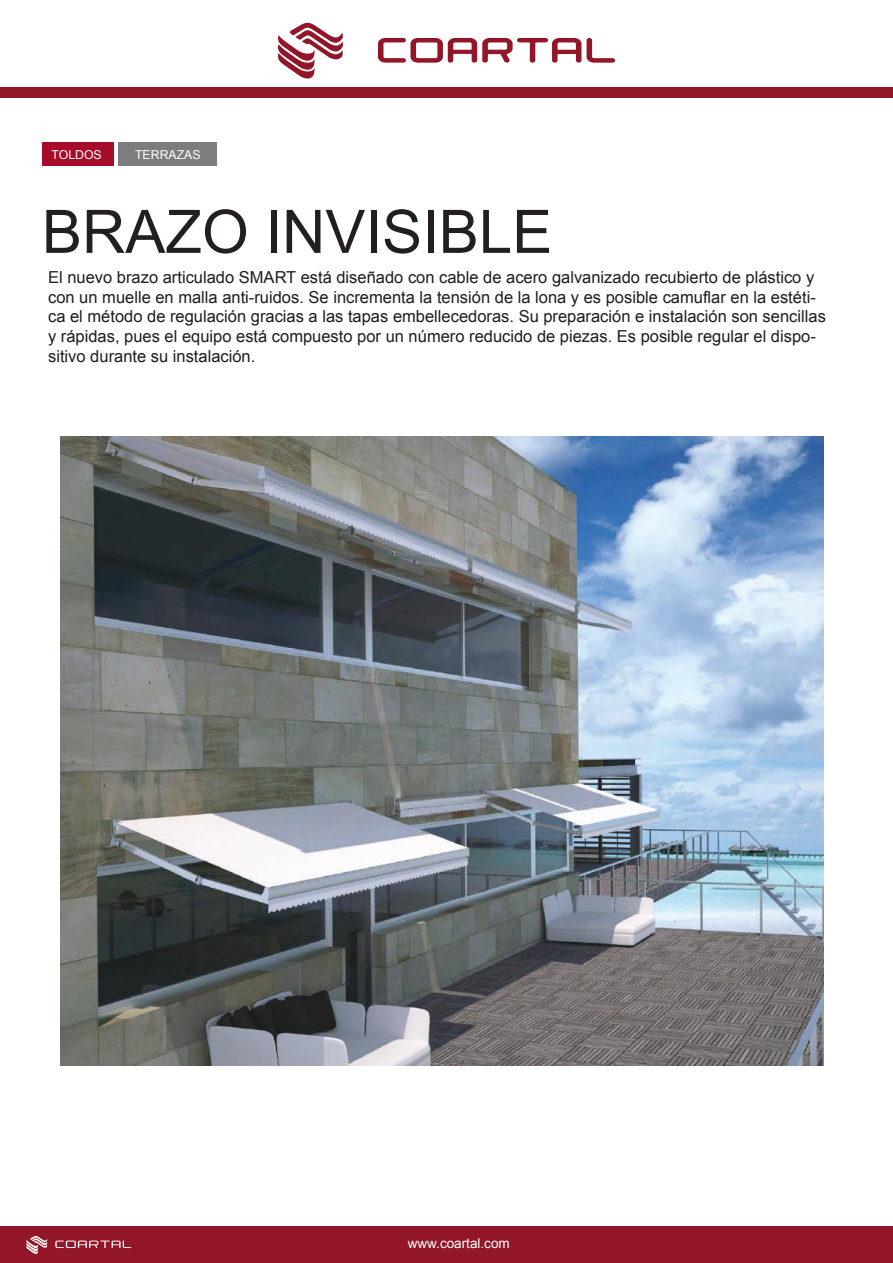
<style>
.page{position:relative;width:893px;height:1263px;background:#fff}
.page>*{position:absolute;margin:0;border:0;box-sizing:border-box;transform-origin:0 0}
.t1{font:60px "Arial";color:#241f1f}
.t2{font:16.5px/19.8px "Arial";color:#201d1c}
.t3{font:13.5px "Arial";color:#fff}
.t4{font:12.75px "Arial";color:#fff}
.t5{font:12.3px "Arial";color:#fff}
</style>
<div class="page">
<svg style="left:278px;top:23px;width:65px;height:56px"></svg>
<svg style="left:378px;top:37px;width:238px;height:26px"></svg>
<div style="left:0;top:87px;width:893px;height:10px;background:#921628"></div>
<div style="left:42px;top:143px;width:72px;height:23px;background:#a60c29"></div>
<div style="left:118px;top:143px;width:99px;height:23px;background:#7d7c7e"></div>
<div style="left:0;top:1227px;width:893px;height:36px;background:#921628"></div>
<svg style="left:26px;top:1236px;width:106px;height:18px"></svg>
<img style="left:60px;top:437px;width:764px;height:628px">
<p class="t5" style="left:52px;top:147px;width:52px">TOLDOS</p>
<p class="t5" style="left:135px;top:147px;width:67px">TERRAZAS</p>
<h1 class="t1" style="left:42px;top:192px;width:512px">BRAZO INVISIBLE</h1>
<p class="t2" style="left:48px;top:267px;width:779px">El nuevo brazo articulado SMART está diseñado con cable de acero galvanizado recubierto de plástico y con un muelle en malla anti-ruidos. Se incrementa la tensión de la lona y es posible camuflar en la estéti&shy;ca el método de regulación gracias a las tapas embellecedoras. Su preparación e instalación son sencillas y rápidas, pues el equipo está compuesto por un número reducido de piezas. Es posible regular el dispo&shy;sitivo durante su instalación.</p>
<p class="t3" style="left:408px;top:1235px;width:103px">www.coartal.com</p>
<p class="t4" style="left:399px;top:1239px;width:97px">www.coartal.com</p>
</div>
